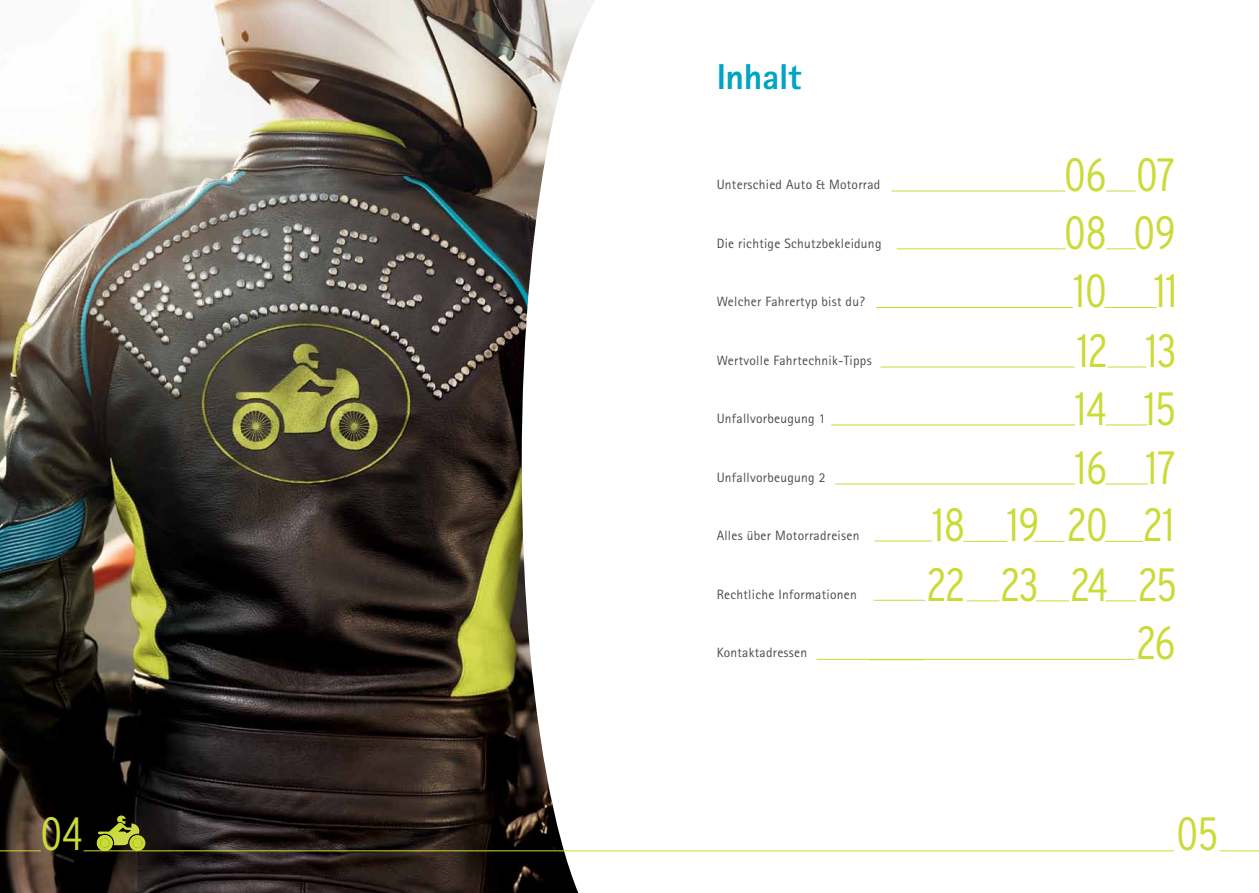
<style>
.page{position:relative;width:1259px;height:893px;background:#fff}
.page>*{position:absolute;margin:0;border:0;box-sizing:border-box;transform-origin:0 0}
.t1{font:300 condensed 46.5px "Interstate";color:#cadb36}
.t2{font:800 36px "Rotis Sans Serif Pro";letter-spacing:-.01em;color:#00a4c4}
.t3{font:13.5px "Rotis Sans Serif Pro";letter-spacing:.02em;color:#4b4c4d}
</style>
<div class="page">
<hr style="left:891px;top:191px;width:174px;height:1px;background:#cadb36">
<svg style="left:1106px;top:191px;width:29px;height:1px"></svg>
<hr style="left:896px;top:248px;width:169px;height:1px;background:#cadb36">
<svg style="left:1106px;top:248px;width:29px;height:1px"></svg>
<hr style="left:876px;top:307px;width:197px;height:1px;background:#cadb36">
<hr style="left:1104px;top:307px;width:52px;height:1px;background:#cadb36">
<hr style="left:880px;top:367px;width:195px;height:1px;background:#cadb36">
<hr style="left:1108px;top:367px;width:38px;height:1px;background:#cadb36">
<hr style="left:831px;top:425px;width:244px;height:1px;background:#cadb36">
<hr style="left:1106px;top:425px;width:41px;height:1px;background:#cadb36">
<hr style="left:835px;top:484px;width:240px;height:1px;background:#cadb36">
<hr style="left:1106px;top:484px;width:41px;height:1px;background:#cadb36">
<hr style="left:873px;top:600px;width:52px;height:1px;background:#cadb36">
<hr style="left:1105px;top:541px;width:38px;height:1px;background:#cadb36">
<hr style="left:1106px;top:600px;width:30px;height:1px;background:#cadb36">
<hr style="left:816px;top:659px;width:318px;height:1px;background:#cadb36">
<hr style="left:1034px;top:541px;width:30px;height:1px;background:#cadb36">
<hr style="left:963px;top:541px;width:44px;height:1px;background:#cadb36">
<hr style="left:1036px;top:600px;width:33px;height:1px;background:#cadb36">
<hr style="left:966px;top:600px;width:33px;height:1px;background:#cadb36">
<hr style="left:874px;top:541px;width:58px;height:1px;background:#cadb36">
<img style="left:1px;top:0;width:521px;height:893px">
<svg style="left:522px;top:0;width:216px;height:893px"></svg>
<svg style="left:97px;top:815px;width:48px;height:35px;background:#6c7222"></svg>
<hr style="left:0;top:850px;width:41px;height:1px;background:#cadb36">
<hr style="left:84px;top:850px;width:1090px;height:1px;background:#cadb36">
<hr style="left:1219px;top:850px;width:40px;height:1px;background:#cadb36">
<h2 class="t2" style="left:716px;top:54px;width:86px">Inhalt</h2>
<p class="t3" style="left:716px;top:176px;width:165px">Unterschied Auto &amp; Motorrad</p>
<p class="t3" style="left:716px;top:235px;width:166px">Die richtige Schutzbekleidung</p>
<p class="t3" style="left:716px;top:293px;width:150px">Welcher Fahrertyp bist du?</p>
<p class="t3" style="left:716px;top:352px;width:156px">Wertvolle Fahrtechnik-Tipps</p>
<p class="t3" style="left:716px;top:410px;width:110px">Unfallvorbeugung 1</p>
<p class="t3" style="left:716px;top:469px;width:110px">Unfallvorbeugung 2</p>
<p class="t3" style="left:716px;top:527px;width:144px">Alles über Motorradreisen</p>
<p class="t3" style="left:716px;top:586px;width:142px">Rechtliche Informationen</p>
<p class="t3" style="left:716px;top:644px;width:92px">Kontaktadressen</p>
<p class="t1" style="left:1064px;top:148px;width:113px">06 07</p>
<p class="t1" style="left:1064px;top:206px;width:113px">08 09</p>
<p class="t1" style="left:1073px;top:265px;width:105px">10 11</p>
<p class="t1" style="left:1077px;top:324px;width:101px">12 13</p>
<p class="t1" style="left:1074px;top:382px;width:103px">14 15</p>
<p class="t1" style="left:1074px;top:441px;width:103px">16 17</p>
<p class="t1" style="left:932px;top:499px;width:243px">18 19 20 21</p>
<p class="t1" style="left:927px;top:558px;width:252px">22 23 24 25</p>
<p class="t1" style="left:1136px;top:617px;width:40px">26</p>
<h1 class="t1" style="left:40px;top:808px;width:44px">04</h1>
<h1 class="t1" style="left:1176px;top:808px;width:44px">05</h1>
</div>
